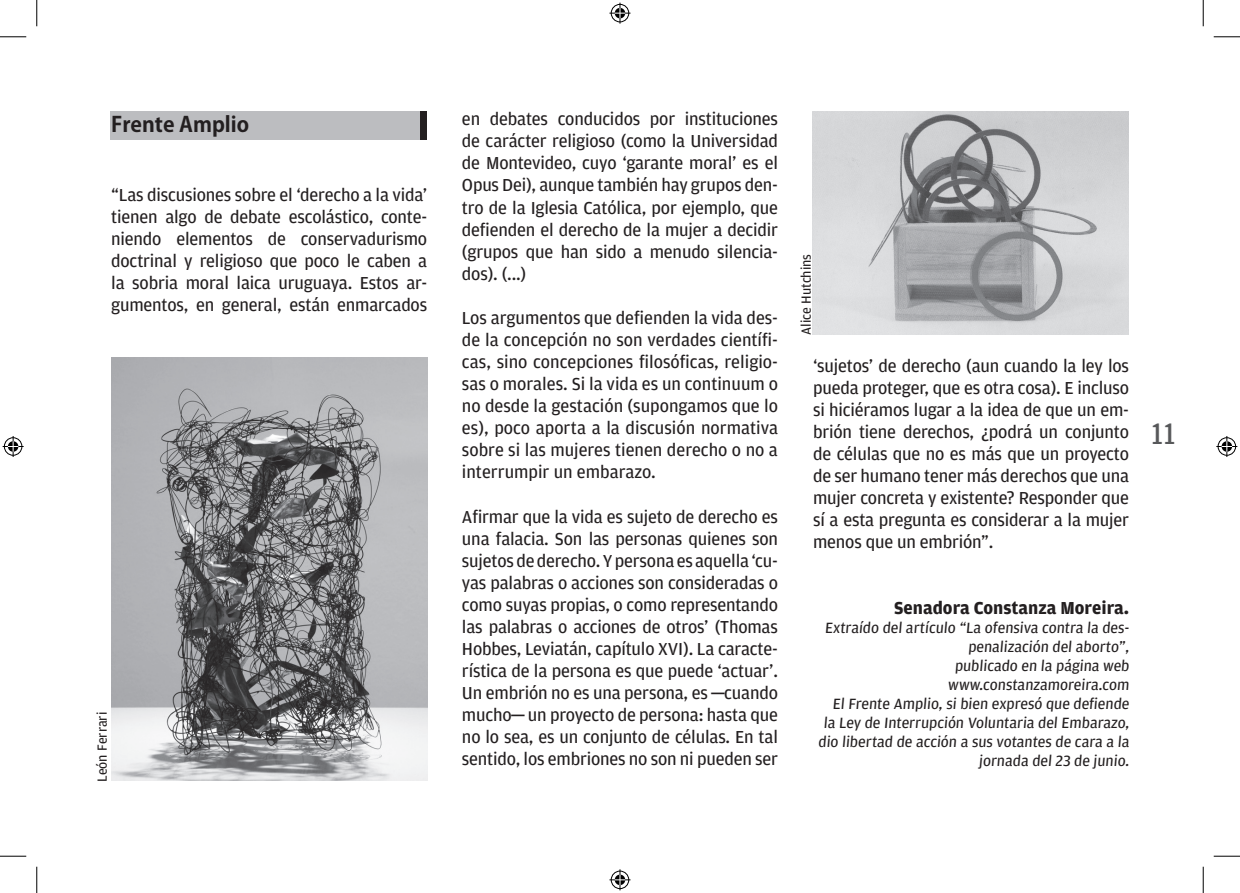
<style>
.page{position:relative;width:1240px;height:893px;background:#fff}
.page>*{position:absolute;margin:0;border:0;box-sizing:border-box;transform-origin:0 0}
.t1{font:31.5px "Amplitude";color:#57585a}
.t2{font:700 21px "Koz Go Pro";color:#231f20}
.t3{font:18.38px/22.1px "Amplitude";letter-spacing:-.01em;color:#231f20;text-align:justify}
.t4{font:700 18.38px "Amplitude";color:#231f20}
.t5{font:15.75px/18.9px "Amplitude";color:#231f20;text-align:right}
.t6{font:14px "Amplitude";color:#231f20}
.s1{font-family:"Arial"}
</style>
<div class="page">
<div style="left:111px;top:111px;width:316px;height:28px;background:#bcbdc0"></div>
<div style="left:420px;top:111px;width:7px;height:28px;background:#231f20"></div>
<img style="left:812px;top:111px;width:316px;height:223px">
<img style="left:111px;top:357px;width:316px;height:423px">
<svg style="left:0;top:36px;width:26px;height:1px"></svg>
<svg style="left:1213px;top:36px;width:26px;height:1px"></svg>
<svg style="left:0;top:855px;width:26px;height:1px"></svg>
<svg style="left:1213px;top:855px;width:26px;height:1px"></svg>
<svg style="left:36px;top:0;width:1px;height:26px"></svg>
<svg style="left:36px;top:866px;width:1px;height:26px"></svg>
<svg style="left:1202px;top:0;width:1px;height:26px"></svg>
<svg style="left:1202px;top:866px;width:1px;height:26px"></svg>
<svg style="left:609px;top:3px;width:21px;height:21px"></svg>
<svg style="left:609px;top:869px;width:21px;height:20px"></svg>
<svg style="left:3px;top:436px;width:21px;height:21px"></svg>
<svg style="left:1216px;top:436px;width:21px;height:21px"></svg>
<p class="t2" style="left:111px;top:110px;width:139px">Frente Amplio</p>
<p class="t3" style="left:111px;top:184px;width:317px">“Las discusiones sobre el ‘derecho a la vida’ tienen algo de debate escolástico, conte&shy;niendo elementos de conservadurismo doctrinal y religioso que poco le caben a la sobria moral laica uruguaya. Estos ar&shy;gumentos, en general, están enmarcados</p>
<p class="t6" style="left:94px;top:781px;width:71px;rotate:-90deg">León Ferrari</p>
<p class="t3" style="left:462px;top:108px;width:317px">en debates conducidos por instituciones de carácter religioso (como la Universidad de Montevideo, cuyo ‘garante moral’ es el Opus Dei), aunque también hay grupos den&shy;tro de la Iglesia Católica, por ejemplo, que defienden el derecho de la mujer a decidir (grupos que han sido a menudo silencia&shy;dos). (...)</p>
<p class="t3" style="left:462px;top:307px;width:317px">Los argumentos que defienden la vida des&shy;de la concepción no son verdades científi&shy;cas, sino concepciones filosóficas, religio&shy;sas o morales. Si la vida es un continuum o no desde la gestación (supongamos que lo es), poco aporta a la discusión normativa sobre si las mujeres tienen derecho o no a interrumpir un embarazo.</p>
<p class="t3" style="left:462px;top:505px;width:317px">Afirmar que la vida es sujeto de derecho es una falacia. Son las personas quienes son sujetos de derecho. Y persona es aquella ‘cu&shy;yas palabras o acciones son consideradas o como suyas propias, o como representando las palabras o acciones de otros’ (Thomas Hobbes, Leviatán, capítulo XVI). La caracte&shy;rística de la persona es que puede ‘actuar’.<br>Un embrión no es una persona, es <span class="s1">─</span>cuando mucho<span class="s1">─</span> un proyecto de persona: hasta que no lo sea, es un conjunto de células. En tal sentido, los embriones no son ni pueden ser</p>
<p class="t6" style="left:798px;top:334px;width:82px;rotate:-90deg">Alice Hutchins</p>
<p class="t3" style="left:813px;top:354px;width:317px">‘sujetos’ de derecho (aun cuando la ley los pueda proteger, que es otra cosa). E incluso si hiciéramos lugar a la idea de que un em&shy;brión tiene derechos, ¿podrá un conjunto de células que no es más que un proyecto de ser humano tener más derechos que una mujer concreta y existente? Responder que sí a esta pregunta es considerar a la mujer menos que un embrión”.</p>
<p class="t4" style="left:893px;top:597px;width:236px">Senadora Constanza Moreira.</p>
<p class="t5" style="left:818px;top:618px;width:314px">Extraído del artículo “La ofensiva contra la des&shy;penalización del aborto”,<br>publicado en la página web www.constanzamoreira.com<br>El Frente Amplio, si bien expresó que defiende la Ley de Interrupción Voluntaria del Embarazo, dio libertad de acción a sus votantes de cara a la jornada del 23 de junio.</p>
<h1 class="t1" style="left:1151px;top:416px;width:26px">11</h1>
</div>
